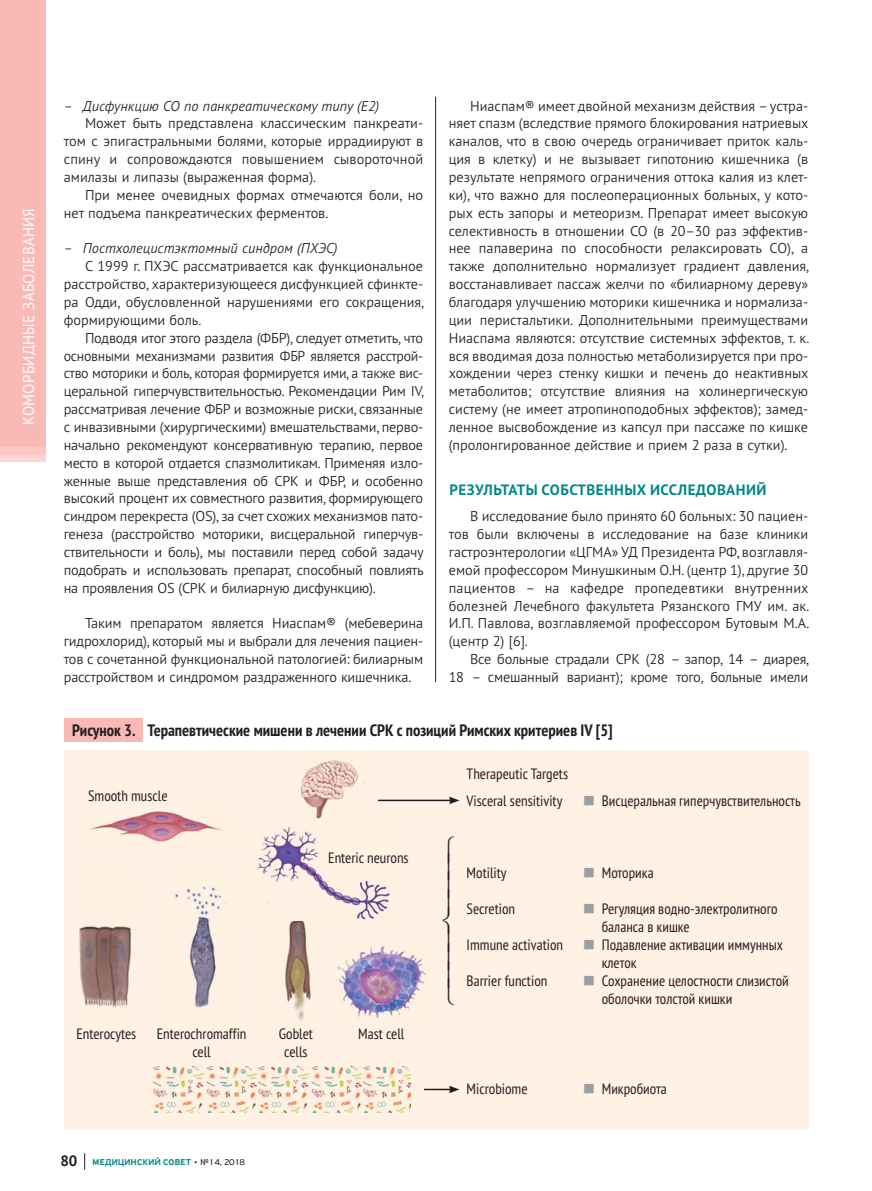
<style>
.page{position:relative;width:872px;height:1191px;background:#fff}
.page>*{position:absolute;margin:0;border:0;box-sizing:border-box;transform-origin:0 0}
.t1{font:700 condensed 16.5px "PT Sans Pro";color:#231f20}
.t2{font:15.75px "PT Sans Pro";letter-spacing:.02em;color:#fff;scale:.95 1}
.t3{font:condensed 15px/18px "PT Sans Pro";color:#231f20}
.t4{font:700 15px "PT Sans Pro";letter-spacing:.03em;color:#00888a}
.t5{font:condensed 15px "PT Sans Pro";letter-spacing:.205em;color:#221b18}
.t6{font:300 14.25px/17.9px "PT Sans Pro";color:#231f20;text-align:justify}
.t7{font:italic 300 14.25px "PT Sans Pro";color:#231f20}
.t8{font:500 9px "PF Highway Sans Pro";letter-spacing:.03em;color:#00888a}
.s1{font-family:"PF Highway Sans Pro";font-weight:300;font-stretch:normal;color:#9d9fa1}
.s2{color:#221b18}
.s3{font-family:"PT Sans Pro";font-weight:700;font-size:15px;color:#231f20}
.s4{font-weight:400;color:#231f20}
</style>
<div class="page">
<svg style="left:84px;top:1153px;width:1px;height:16px"></svg>
<div style="left:0;top:0;width:46px;height:446px;background:#f9b9b6"></div>
<div style="left:64px;top:750px;width:744px;height:378px;background:#fff1e3"></div>
<img style="left:154px;top:1066px;width:256px;height:46px">
<img style="left:302px;top:760px;width:62px;height:59px">
<img style="left:91px;top:811px;width:132px;height:31px">
<img style="left:258px;top:827px;width:132px;height:93px">
<img style="left:336px;top:945px;width:90px;height:73px">
<img style="left:78px;top:926px;width:53px;height:82px">
<img style="left:174px;top:886px;width:52px;height:122px">
<img style="left:264px;top:876px;width:54px;height:145px">
<hr style="left:378px;top:799px;width:73px;height:2px;background:#231f20">
<svg style="left:449px;top:796px;width:10px;height:8px"></svg>
<hr style="left:424px;top:1088px;width:27px;height:2px;background:#231f20">
<svg style="left:449px;top:1085px;width:10px;height:8px"></svg>
<div style="left:64px;top:717px;width:78px;height:24px;background:#f9b9b6"></div>
<hr style="left:435px;top:97px;width:1px;height:585px;background:#231f20">
<p class="t2" style="left:23px;top:425px;width:230px;rotate:-90deg">КОМОРБИДНЫЕ ЗАБОЛЕВАНИЯ</p>
<p class="t7" style="left:64px;top:100px;width:317px">– Дисфункцию СО по панкреатическому типу (Е2)</p>
<p class="t6" style="left:64px;top:116px;width:361px;text-indent:21px">Может быть представлена классическим панкреати&shy;том с эпигастральными болями, которые иррадиируют в спину и сопровождаются повышением сывороточной амилазы и липазы (выраженная форма).</p>
<p class="t6" style="left:64px;top:188px;width:361px;text-indent:21px">При менее очевидных формах отмечаются боли, но нет подъема панкреатических ферментов.</p>
<p class="t7" style="left:64px;top:243px;width:275px">– Постхолецистэктомный синдром (ПХЭС)</p>
<p class="t6" style="left:64px;top:259px;width:362px;text-indent:21px">С 1999 г. ПХЭС рассматривается как функциональное расстройство, характеризующееся дисфункцией сфинкте&shy;ра Одди, обусловленной нарушениями его сокращения, формирующими боль.</p>
<p class="t6" style="left:64px;top:330px;width:362px;text-indent:21px">Подводя итог этого раздела (ФБР), следует отметить, что основными механизмами развития ФБР является расстрой&shy;ство моторики и боль, которая формируется ими, а также вис&shy;церальной гиперчувствительностью. Рекомен дации Рим IV, рассматривая лечение ФБР и возможные риски, связанные с инвазивными (хирургическими) вмешательствами, перво&shy;начально рекомендуют консервативную терапию, первое место в которой отдается спазмолитикам. Применяя изло&shy;женные выше представления об СРК и ФБР, и особенно высокий процент их совместного развития, формирующего синдром перекреста (ОS), за счет схожих механизмов пато&shy;генеза (расстройство моторики, висцеральной гиперчув&shy;ствительности и боль), мы поставили перед собой задачу подобрать и использовать препарат, способный повлиять на проявления ОS (СРК и билиарную дисфункцию).</p>
<p class="t6" style="left:64px;top:616px;width:361px;text-indent:21px">Таким препаратом является Ниаспам® (мебеверина гидрохлорид), который мы и выбрали для лечения пациен&shy;тов с сочетанной функциональной патологией: билиарным расстройством и синдромом раздраженного кишечника.</p>
<p class="t6" style="left:449px;top:98px;width:362px;text-indent:21px">Ниаспам® имеет двойной механизм действия – устра&shy;няет спазм (вследствие прямого блокирования натриевых каналов, что в свою очередь ограничивает приток каль&shy;ция в клетку) и не вызывает гипотонию кишечника (в результате непрямого ограничения оттока калия из клет&shy;ки), что важно для послеоперационных больных, у кото&shy;рых есть запоры и метеоризм. Препарат имеет высокую селективность в отношении СО (в 20–30 раз эффектив&shy;нее папаверина по способности релаксировать СО), а также дополнительно нормализует градиент давления, восстанавливает пассаж желчи по «билиарному дереву» благодаря улучшению моторики кишечника и нормализа&shy;ции перистальтики. Дополнительными преимуществами Ниаспама являются: отсутствие системных эффектов, т. к. вся вводимая доза полностью метаболизируется при про&shy;хождении через стенку кишки и печень до неактивных метаболитов; отсутствие влияния на холинергическую систему (не имеет атропиноподобных эффектов); замед&shy;ленное высвобождение из капсул при пассаже по кишке (пролонгированное действие и прием 2 раза в сутки).</p>
<p class="t4" style="left:449px;top:484px;width:319px">РЕЗУЛЬТАТЫ СОБСТВЕННЫХ ИССЛЕДОВАНИЙ</p>
<p class="t6" style="left:449px;top:509px;width:362px;text-indent:21px">В исследование было принято 60 больных: 30 пациен&shy;тов были включены в исследование на базе клиники гастроэнтерологии «ЦГМА» УД Президента РФ, возглавля&shy;емой профессором Минушкиным О.Н. (центр 1), другие 30 пациентов – на кафедре пропедевтики внутренних болезней Лечебного факультета Рязанского ГМУ им. ак.<br>И.П. Павлова, возглавляемой профессором Бутовым М.А. (центр 2) [6].</p>
<p class="t6" style="left:449px;top:652px;width:362px;text-align:right">Все больные страдали СРК (28 – запор, 14 – диарея,<br>18 – смешанный вариант); кроме того, больные имели</p>
<p class="t1" style="left:72px;top:720px;width:542px">Рисунок 3. Терапевтические мишени в лечении СРК с позиций Римских критериев IV [5]</p>
<p class="t3" style="left:88px;top:787px;width:81px">Smooth muscle</p>
<p class="t3" style="left:466px;top:761px;width:103px;line-height:26.5px">Therapeutic Targets<br>Visceral sensitivity</p>
<p class="t3" style="left:582px;top:792px;width:219px"><span class="s1">■</span> Висцеральная гиперчувствительность</p>
<p class="t3" style="left:328px;top:849px;width:82px">Enteric neurons</p>
<p class="t3" style="left:466px;top:863px;width:41px">Motility</p>
<p class="t3" style="left:466px;top:899px;width:50px">Secretion</p>
<p class="t3" style="left:466px;top:935px;width:98px">Immune activation</p>
<p class="t3" style="left:466px;top:971px;width:82px">Barrier function</p>
<p class="t3" style="left:582px;top:863px;width:73px"><span class="s1">■</span> Моторика</p>
<p class="t3" style="left:602px;top:899px;width:177px;text-indent:-19px"><span class="s1">■</span> Регуляция водно-электролитного баланса в кишке</p>
<p class="t3" style="left:602px;top:935px;width:183px;text-indent:-19px"><span class="s1">■</span> Подавление активации иммунных клеток</p>
<p class="t3" style="left:602px;top:971px;width:188px;text-indent:-19px"><span class="s1">■</span> Сохранение целостности слизистой оболочки толстой кишки</p>
<p class="t5" style="left:279px;top:1024px;width:36px">Gblt</p>
<p class="t5" style="left:89px;top:1024px;width:6px">t</p>
<p class="t3" style="left:157px;top:1024px;width:91px;text-align:center">En eroc roma in cell</p>
<p class="t5" style="left:170px;top:1024px;width:6px">t</p>
<p class="t5" style="left:196px;top:1024px;width:8px">h</p>
<p class="t5" style="left:229px;top:1024px;width:9px">ff</p>
<p class="t3" style="left:284px;top:1024px;width:26px">o e cells</p>
<p class="t3" style="left:76px;top:1024px;width:61px"><span class="s2">E</span>n erocytes</p>
<p class="t3" style="left:358px;top:1024px;width:48px">Mast cell</p>
<p class="t3" style="left:466px;top:1079px;width:62px">Microbiome</p>
<p class="t3" style="left:582px;top:1079px;width:86px"><span class="s1">■</span> Микробиота</p>
<p class="t8" style="left:61px;top:1157px;width:186px"><span class="s3">80</span> МЕДИЦИНСКИЙ СОВЕТ <span class="s4">• №14, 2018</span></p>
</div>
